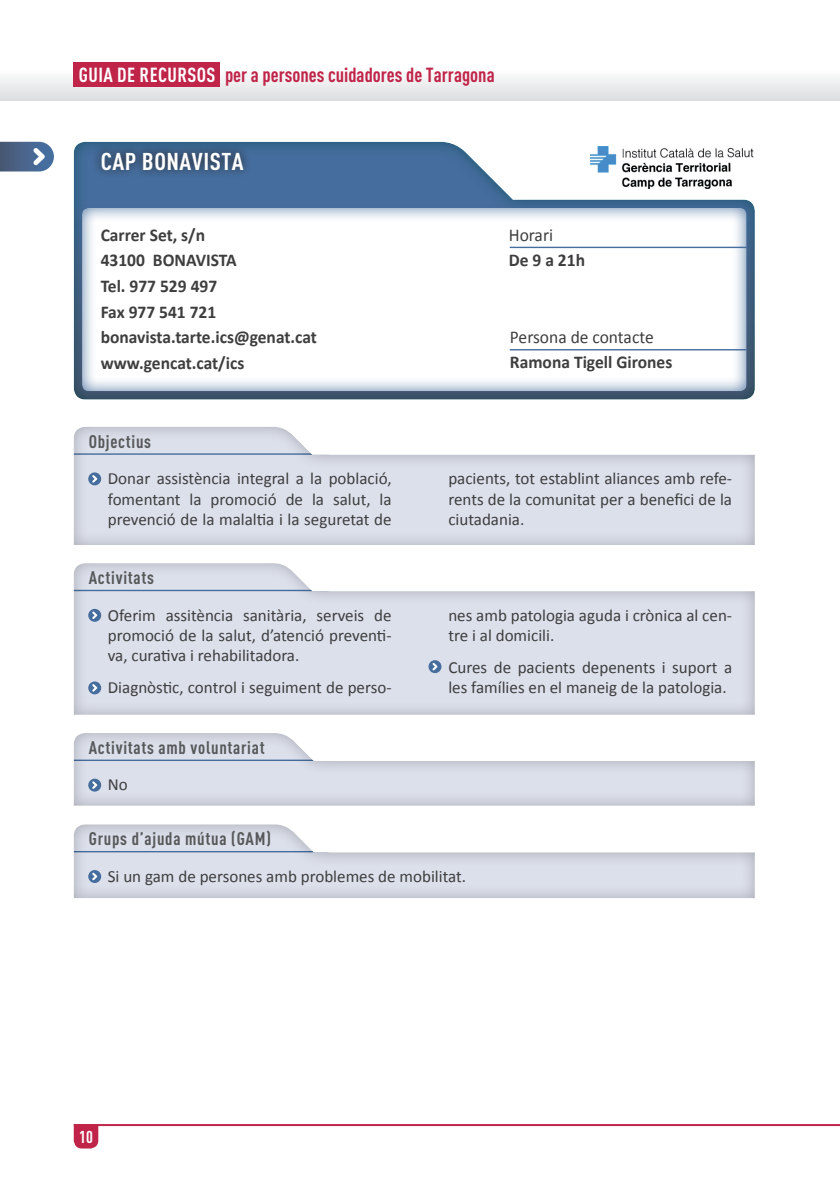
<style>
.page{position:relative;width:840px;height:1191px;background:#fff}
.page>*{position:absolute;margin:0;border:0;box-sizing:border-box;transform-origin:0 0}
.t1{font:700 24px "DIN Cond";letter-spacing:.02em;color:#fff;scale:1.05 1}
.t2{font:700 20.2px "DIN Cond";color:#c02449}
.t3{font:700 18px/25.6px "Calibri";color:#3e3e3f}
.t4{font:700 18px "DIN Cond";letter-spacing:.04em;color:#57585a}
.t5{font:18px "Calibri";color:#3e3e3f}
.t6{font:17px/20.4px "Calibri";color:#3e3e3f;text-align:justify}
.t7{font:700 17px "DIN Cond";color:#fff}
.s1{color:#fff}
</style>
<div class="page">
<svg style="left:0;top:68px;width:839px;height:33px"></svg>
<div style="left:74px;top:62px;width:146px;height:25px;background:#c02449"></div>
<svg style="left:74px;top:1126px;width:24px;height:22px"></svg>
<hr style="left:74px;top:1124px;width:765px;height:2px;background:#c02449">
<svg style="left:73px;top:141px;width:682px;height:259px"></svg>
<div style="left:92px;top:143px;width:160px;height:36px;background:#231f20;opacity:.9"></div>
<div style="left:73px;top:423px;width:684px;height:122px;background:#231f20;opacity:.3"></div>
<svg style="left:88px;top:472px;width:13px;height:13px"></svg>
<svg style="left:92px;top:475px;width:5px;height:7px"></svg>
<div style="left:73px;top:729px;width:684px;height:78px;background:#231f20;opacity:.3"></div>
<svg style="left:88px;top:778px;width:13px;height:13px"></svg>
<svg style="left:92px;top:781px;width:5px;height:8px"></svg>
<div style="left:73px;top:821px;width:684px;height:78px;background:#231f20;opacity:.3"></div>
<div style="left:88px;top:870px;width:13px;height:13px;background:#456d9d;border-radius:50%"></div>
<svg style="left:92px;top:872px;width:5px;height:8px"></svg>
<svg style="left:80px;top:199px;width:668px;height:194px"></svg>
<hr style="left:509px;top:247px;width:237px;height:1px;background:#456d9d">
<hr style="left:509px;top:349px;width:237px;height:1px;background:#456d9d">
<div style="left:73px;top:560px;width:684px;height:156px;background:#231f20;opacity:.3"></div>
<div style="left:88px;top:609px;width:13px;height:13px;background:#456d9d;border-radius:50%"></div>
<svg style="left:92px;top:611px;width:5px;height:8px"></svg>
<svg style="left:88px;top:681px;width:13px;height:13px"></svg>
<svg style="left:92px;top:684px;width:5px;height:7px"></svg>
<svg style="left:428px;top:660px;width:13px;height:13px"></svg>
<svg style="left:432px;top:663px;width:5px;height:7px"></svg>
<svg style="left:0;top:142px;width:54px;height:29px;background:#5e7698"></svg>
<img style="left:590px;top:146px;width:164px;height:43px">
<p class="t2" style="left:79px;top:63px;width:417px"><span class="s1">GUIA DE RECURSOS</span> per a persones cuidadores de Tarragona</p>
<h1 class="t1" style="left:101px;top:146px;width:137px">CAP BONAVISTA</h1>
<p class="t3" style="left:101px;top:221px;width:217px">Carrer Set, s/n<br>43100 BONAVISTA<br>Tel. 977 529 497<br>Fax 977 541 721 bonavista.tarte.ics@genat.cat www.gencat.cat/ics</p>
<p class="t5" style="left:508px;top:223px;width:46px">Horari</p>
<p class="t3" style="left:508px;top:247px;width:78px">De 9 a 21h</p>
<p class="t5" style="left:509px;top:325px;width:145px">Persona de contacte</p>
<p class="t3" style="left:509px;top:349px;width:164px">Ramona Tigell Girones</p>
<p class="t4" style="left:89px;top:430px;width:64px">Objectius</p>
<p class="t6" style="left:108px;top:467px;width:285px">Donar assistència integral a la població, fomentant la promoció de la salut, la prevenció de la malaltia i la seguretat de</p>
<p class="t6" style="left:448px;top:467px;width:285px">pacients, tot establint aliances amb refe&shy;rents de la comunitat per a benefici de la ciutadania.</p>
<p class="t4" style="left:89px;top:567px;width:67px">Activitats</p>
<p class="t6" style="left:108px;top:604px;width:285px">Oferim assitència sanitària, serveis de promoció de la salut, d’atenció preventi&shy;va, curativa i rehabilitadora.</p>
<p class="t6" style="left:108px;top:676px;width:285px">Diagnòstic, control i seguiment de perso-</p>
<p class="t4" style="left:89px;top:736px;width:177px">Activitats amb voluntariat</p>
<p class="t6" style="left:108px;top:774px;width:21px">No</p>
<p class="t6" style="left:448px;top:604px;width:285px">nes amb patologia aguda i crònica al cen&shy;tre i al domicili.</p>
<p class="t6" style="left:448px;top:656px;width:285px">Cures de pacients depenents i suport a les famílies en el maneig de la patologia.</p>
<p class="t4" style="left:89px;top:828px;width:184px">Grups d’ajuda mútua (GAM)</p>
<p class="t6" style="left:108px;top:865px;width:360px">Si un gam de persones amb problemes de mobilitat.</p>
<p class="t7" style="left:79px;top:1126px;width:15px">10</p>
</div>
